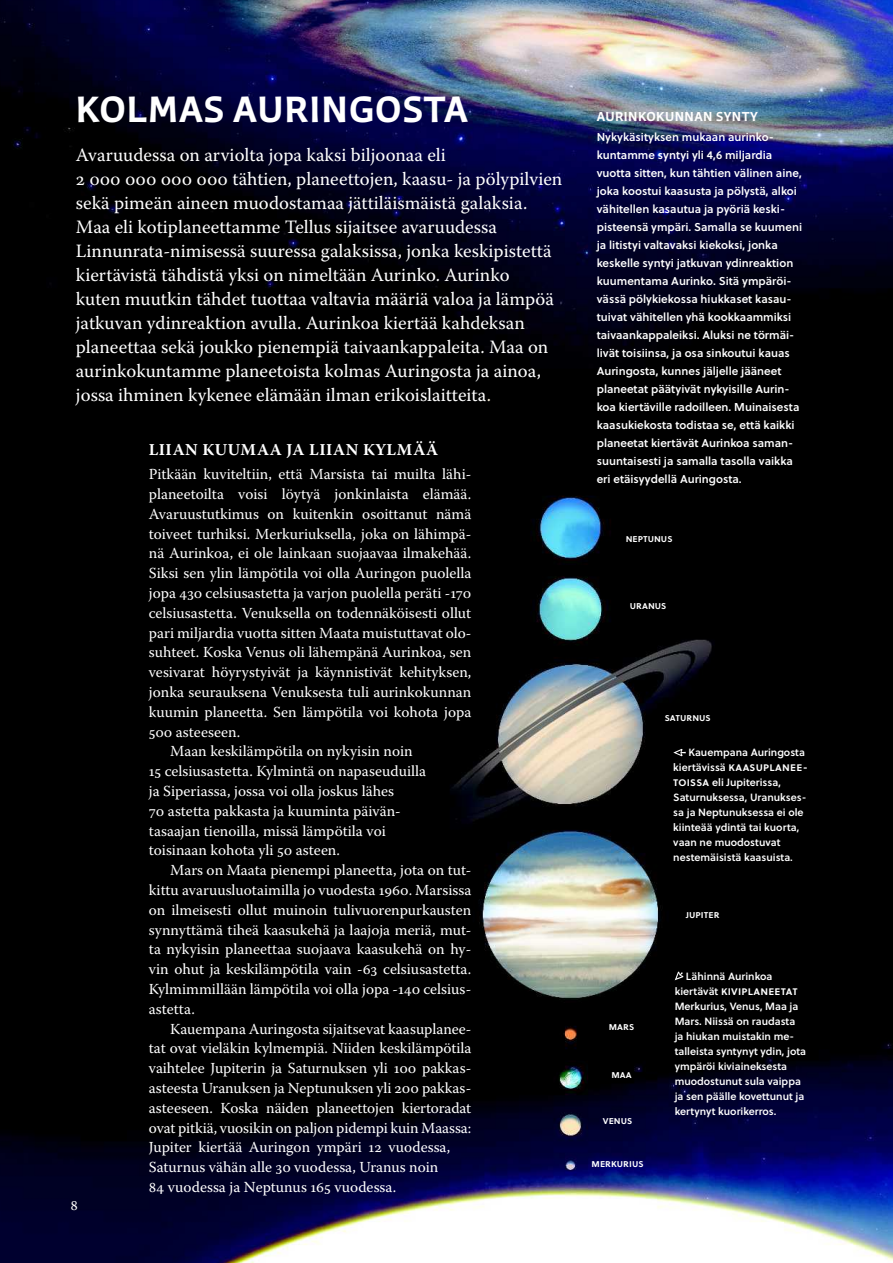
<style>
.page{position:relative;width:893px;height:1263px;background:#fff}
.page>*{position:absolute;margin:0;border:0;box-sizing:border-box;transform-origin:0 0}
.t1{font:700 36px "Winco";letter-spacing:.03em;color:#fff}
.t2{font:18.75px/24px "Warnock Pro";color:#fff}
.t3{font:700 16.5px "Warnock Pro";letter-spacing:.03em;color:#fff}
.t4{font:15.3px "Warnock Pro";color:#fff}
.t5{font:15px "Warnock Pro";color:#fff}
.t6{font:700 12.75px "Winco";letter-spacing:.035em;color:#fff}
.t7{font:11.4px/18px "Soleil Sb";color:#fff}
.t8{font:11.4px "Soleil Sb";letter-spacing:.02em;color:#fff}
.t9{font:10.5px/15px "Soleil Sb";color:#fff}
.t10{font:10.05px "Soleil Sb";color:#fff}
.s1{color:#fff7de}
.s2{font-size:10.5px}
.s3{font-size:11.4px}
</style>
<div class="page">
<img style="left:0;top:0;width:893px;height:1263px">
<svg style="left:673px;top:749px;width:13px;height:7px"></svg>
<svg style="left:675px;top:972px;width:8px;height:8px"></svg>
<h1 class="t1" style="left:76px;top:86px;width:393px">KOLMAS AURINGOSTA</h1>
<p class="t2" style="left:76px;top:143px;width:488px">Avaruudessa on arviolta jopa kaksi biljoonaa eli<br>2 000 000 000 000 tähtien, planeettojen, kaasu- ja pölypilvien sekä pimeän aineen muodostamaa jättiläismäistä galaksia.<br>Maa eli kotiplaneettamme Tellus sijaitsee avaruudessa Linnunrata-nimisessä suuressa galaksissa, jonka keskipistettä kiertävistä tähdistä yksi on nimeltään Aurinko. Aurinko<br>kuten muutkin tähdet tuottaa valtavia määriä valoa ja lämpöä jatkuvan ydinreaktion avulla. Aurinkoa kiertää kahdeksan planeettaa sekä joukko pienempiä taivaankappaleita. Maa on aurinkokuntamme planeetoista kolmas Auringosta ja ainoa, jossa ihminen kykenee elämään ilman erikoislaitteita<span class="s1">.</span></p>
<p class="t3" style="left:149px;top:439px;width:291px">LIIAN KUUMAA JA LIIAN KYLMÄÄ</p>
<p class="t4" style="left:149px;top:465px;width:323px">Pitkään kuviteltiin, että Marsista tai muilta lähi-</p>
<p class="t4" style="left:149px;top:485px;width:324px">planeetoilta voisi löytyä jonkinlaista elämää.</p>
<p class="t4" style="left:149px;top:504px;width:324px">Avaruustutkimus on kuitenkin osoittanut nämä</p>
<p class="t4" style="left:149px;top:524px;width:324px">toiveet turhiksi. Merkuriuksella, joka on lähimpä-</p>
<p class="t4" style="left:149px;top:544px;width:324px">nä Aurinkoa, ei ole lainkaan suojaavaa ilmakehää.</p>
<p class="t4" style="left:149px;top:564px;width:324px">Siksi sen ylin lämpötila voi olla Auringon puolella</p>
<p class="t4" style="left:149px;top:584px;width:324px">jopa 430 celsiusastetta ja varjon puolella peräti -170</p>
<p class="t4" style="left:149px;top:603px;width:324px">celsiusastetta. Venuksella on todennäköisesti ollut</p>
<p class="t4" style="left:149px;top:623px;width:324px">pari miljardia vuotta sitten Maata muistuttavat olo-</p>
<p class="t4" style="left:149px;top:643px;width:324px">suhteet. Koska Venus oli lähempänä Aurinkoa, sen</p>
<p class="t4" style="left:149px;top:663px;width:324px">vesivarat höyrystyivät ja käynnistivät kehityksen,</p>
<p class="t4" style="left:149px;top:683px;width:324px">jonka seurauksena Venuksesta tuli aurinkokunnan</p>
<p class="t4" style="left:149px;top:702px;width:324px">kuumin planeetta. Sen lämpötila voi kohota jopa</p>
<p class="t4" style="left:149px;top:722px;width:93px">500 asteeseen.</p>
<p class="t4" style="left:170px;top:742px;width:244px">Maan keskilämpötila on nykyisin noin</p>
<p class="t4" style="left:149px;top:762px;width:279px">15 celsiusastetta. Kylmintä on napaseuduilla</p>
<p class="t4" style="left:149px;top:782px;width:247px">ja Siperiassa, jossa voi olla joskus lähes</p>
<p class="t4" style="left:149px;top:801px;width:253px">70 astetta pakkasta ja kuuminta päivän-</p>
<p class="t4" style="left:149px;top:821px;width:238px">tasaajan tienoilla, missä lämpötila voi</p>
<p class="t4" style="left:149px;top:841px;width:193px">toisinaan kohota yli 50 asteen.</p>
<p class="t4" style="left:170px;top:861px;width:303px">Mars on Maata pienempi planeetta, jota on tut-</p>
<p class="t4" style="left:149px;top:881px;width:324px">kittu avaruusluotaimilla jo vuodesta 1960. Marsissa</p>
<p class="t4" style="left:149px;top:900px;width:324px">on ilmeisesti ollut muinoin tulivuorenpurkausten</p>
<p class="t4" style="left:149px;top:920px;width:324px">synnyttämä tiheä kaasukehä ja laajoja meriä, mut-</p>
<p class="t4" style="left:149px;top:940px;width:324px">ta nykyisin planeettaa suojaava kaasukehä on hy-</p>
<p class="t4" style="left:149px;top:960px;width:324px">vin ohut ja keskilämpötila vain -63 celsiusastetta.</p>
<p class="t4" style="left:149px;top:980px;width:323px">Kylmimmillään lämpötila voi olla jopa -140 celsius-</p>
<p class="t4" style="left:149px;top:999px;width:48px">astetta.</p>
<p class="t4" style="left:170px;top:1019px;width:301px">Kauempana Auringosta sijaitsevat kaasuplanee-</p>
<p class="t4" style="left:149px;top:1039px;width:324px">tat ovat vieläkin kylmempiä. Niiden keskilämpötila</p>
<p class="t4" style="left:149px;top:1059px;width:323px">vaihtelee Jupiterin ja Saturnuksen yli 100 pakkas-</p>
<p class="t4" style="left:149px;top:1079px;width:323px">asteesta Uranuksen ja Neptunuksen yli 200 pakkas-</p>
<p class="t4" style="left:149px;top:1098px;width:324px">asteeseen. Koska näiden planeettojen kiertoradat</p>
<p class="t4" style="left:149px;top:1118px;width:324px">ovat pitkiä, vuosikin on paljon pidempi kuin Maassa:</p>
<p class="t4" style="left:149px;top:1138px;width:303px">Jupiter kiertää Auringon ympäri 12 vuodessa,</p>
<p class="t4" style="left:149px;top:1158px;width:291px">Saturnus vähän alle 30 vuodessa, Uranus noin</p>
<p class="t4" style="left:149px;top:1178px;width:249px">84 vuodessa ja Neptunus 165 vuodessa.</p>
<p class="t5" style="left:71px;top:1196px;width:9px">8</p>
<p class="t6" style="left:597px;top:108px;width:163px">AURINKOKUNNAN SYNTY</p>
<p class="t7" style="left:597px;top:127px;width:207px">Nykykäsityksen mukaan aurinko&shy;kuntamme syntyi yli 4,6 miljardia vuotta sitten, kun tähtien välinen aine, joka koostui kaasusta ja pölystä, alkoi vähitellen kasautua ja pyöriä keski&shy;pisteensä ympäri. Samalla se kuumeni ja litistyi valtavaksi kiekoksi, jonka keskelle syntyi jatkuvan ydinreaktion kuumentama Aurinko. Sitä ympäröi&shy;vässä pölykiekossa hiukkaset kasau&shy;tuivat vähitellen yhä kookkaammiksi taivaankappaleiksi. Aluksi ne törmäi&shy;livät toisiinsa, ja osa sinkoutui kauas Auringosta, kunnes jäljelle jääneet planeetat päätyivät nykyisille Aurin&shy;koa kiertäville radoilleen. Muinaisesta kaasukiekosta todistaa se, että kaikki planeetat kiertävät Aurinkoa saman&shy;suuntaisesti ja samalla tasolla vaikka eri etäisyydellä Auringosta.</p>
<p class="t10" style="left:626px;top:531px;width:48px">neptunus</p>
<p class="t10" style="left:630px;top:598px;width:38px">uranus</p>
<p class="t10" style="left:665px;top:710px;width:48px">saturnus</p>
<p class="t9" style="left:688px;top:745px;width:118px">Kauempana Auringosta</p>
<p class="t8" style="left:673px;top:759px;width:136px"><span class="s2">kiertävissä</span> kaasuplanee-</p>
<p class="t9" style="left:673px;top:775px;width:135px"><span class="s3">toissa</span> eli Jupiterissa,<br>Saturnuksessa, Uranukses&shy;sa ja Neptunuksessa ei ole kiinteää ydintä tai kuorta, vaan ne muodostuvat nestemäisistä kaasuista.</p>
<p class="t10" style="left:609px;top:1019px;width:27px">mars</p>
<p class="t10" style="left:611px;top:1067px;width:22px">maa</p>
<p class="t10" style="left:603px;top:1113px;width:31px">venus</p>
<p class="t10" style="left:592px;top:1156px;width:54px">merkurius</p>
<p class="t10" style="left:686px;top:906px;width:35px">jupiter</p>
<p class="t9" style="left:686px;top:969px;width:88px">Lähinnä Aurinkoa</p>
<p class="t8" style="left:675px;top:983px;width:124px"><span class="s2">kiertävät</span> kiviplaneetat</p>
<p class="t9" style="left:675px;top:999px;width:133px">Merkurius, Venus, Maa ja<br>Mars. Niissä on raudasta ja hiukan muistakin me&shy;talleista syntynyt ydin, jota ympäröi kiviaineksesta muodostunut sula vaippa ja sen päälle kovettunut ja kertynyt kuorikerros.</p>
</div>
